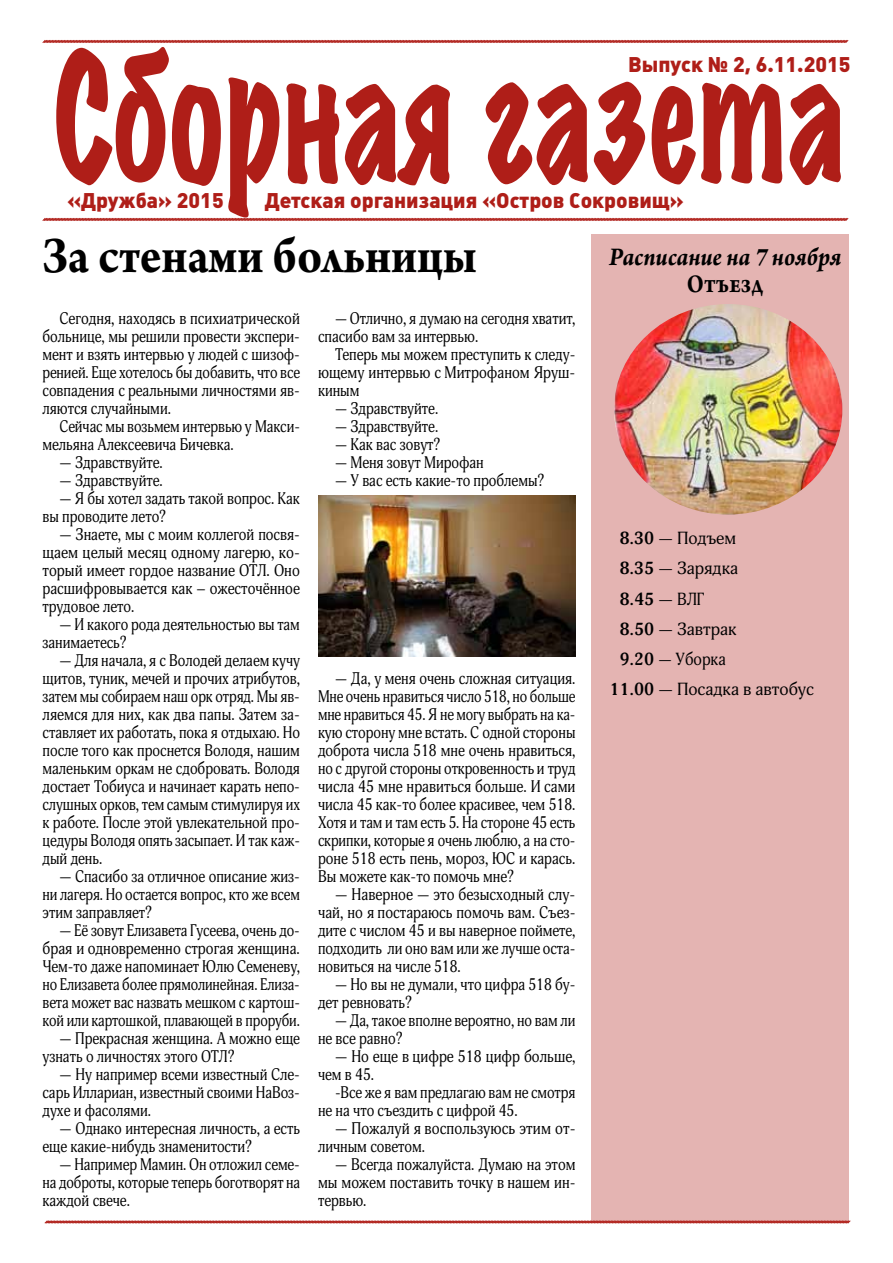
<style>
.page{position:relative;width:893px;height:1263px;background:#fff}
.page>*{position:absolute;margin:0;border:0;box-sizing:border-box;transform-origin:0 0}
.t1{font:expanded 160.5px "Marker Felt";color:#af1e18;scale:.67 1}
.t2{font:700 54px "Arno Pro";color:#000;scale:.9 1}
.t3{font:italic 700 27px "Arno Pro";letter-spacing:-.005em;color:#000;scale:.9 1}
.t4{font:700 27px "Arno Pro";color:#000;scale:.84 1}
.t5{font:900 21px "Plumb";color:#af1e18}
.t6{font:17.25px "Adonis";color:#000}
.t7{font:17.25px "Adonis";color:#000;scale:.92 1}
.t8{font:700 17.25px "Adonis";color:#000}
.t9{font:16.5px/18px "Adonis";color:#000;text-align:justify;scale:.87 1}
.t10{font:16.5px/18px "Adonis";color:#000;scale:.86 1}
.t11{font:16.5px/18px "Adonis";color:#000;text-align:justify;scale:.88 1}
.t12{font:16.5px/18px "Adonis";color:#000;text-align:justify;scale:.89 1}
.t13{font:16.5px/18px "Adonis";color:#000;scale:.9 1}
.s1{font-weight:700}
.s2{font-weight:400}
</style>
<div class="page">
<svg style="left:42px;top:40px;width:807px;height:3px;background:#be4944"></svg>
<svg style="left:42px;top:218px;width:807px;height:3px;background:#be4944"></svg>
<svg style="left:44px;top:1220px;width:807px;height:4px;background:#cb6e6b"></svg>
<div style="left:591px;top:235px;width:257px;height:986px;background:#e4b4b2"></div>
<img style="left:614px;top:304px;width:228px;height:210px">
<img style="left:319px;top:495px;width:256px;height:162px">
<h1 class="t1" style="left:54px;top:0;width:1183px">Сборная газета</h1>
<p class="t5" style="left:628px;top:52px;width:224px">Выпуск № 2, 6.11.2015</p>
<p class="t5" style="left:67px;top:189px;width:158px">«Дружба» 2015</p>
<p class="t5" style="left:265px;top:189px;width:421px">Детская организация «Остров Сокровищ»</p>
<h2 class="t2" style="left:43px;top:224px;width:484px">За стенами больницы</h2>
<h3 class="t3" style="left:609px;top:241px;width:259px">Расписание на 7 ноября</h3>
<h3 class="t4" style="left:687px;top:268px;width:93px">Отъезд</h3>
<p class="t11" style="left:43px;top:310px;width:294px;text-indent:17px">Сегодня, находясь в психиатрической больнице, мы решили провести экспери&shy;мент и взять интервью у людей с шизоф&shy;ренией. Еще хотелось бы добавить, что все совпадения с реальными личностями яв&shy;ляются случайными.</p>
<p class="t10" style="left:43px;top:418px;width:301px;text-indent:17px">Сейчас мы возьмем интервью у Макси&shy;мельяна Алексеевича Бичевка.</p>
<p class="t9" style="left:60px;top:454px;width:120px">— Здравствуйте.</p>
<p class="t9" style="left:60px;top:472px;width:120px">— Здравствуйте.</p>
<p class="t9" style="left:43px;top:490px;width:297px;text-indent:17px">— Я бы хотел задать такой вопрос. Как вы проводите лето?</p>
<p class="t9" style="left:43px;top:526px;width:297px;text-indent:17px">— Знаете, мы с моим коллегой посвя&shy;щаем целый месяц одному лагерю, ко&shy;торый имеет гордое название ОТЛ. Оно расшифровывается как – ожесточённое трудовое лето.</p>
<p class="t10" style="left:43px;top:616px;width:301px;text-indent:17px">— И какого рода деятельностью вы там занимаетесь?</p>
<p class="t9" style="left:43px;top:652px;width:298px;text-indent:17px">— Для начала, я с Володей делаем кучу щитов, туник, мечей и прочих атрибутов, затем мы собираем наш орк отряд. Мы яв&shy;ляемся для них, как два папы. Затем за&shy;ставляет их работать, пока я отдыхаю. Но после того как проснется Володя, нашим маленьким оркам не сдобровать. Володя достает Тобиуса и начинает карать непо&shy;слушных орков, тем самым стимулируя их к работе. После этой увлекательной про&shy;цедуры Володя опять засыпает. И так каж&shy;дый день.</p>
<p class="t9" style="left:43px;top:868px;width:297px;text-indent:17px">— Спасибо за отличное описание жиз&shy;ни лагеря. Но остается вопрос, кто же всем этим заправляет?</p>
<p class="t10" style="left:43px;top:922px;width:301px;text-align:justify;text-indent:17px">— Её зовут Елизавета Гусеева, очень до&shy;брая и одновременно строгая женщина.<br>Чем-то даже напоминает Юлю Семеневу, но Елизавета более прямолинейная. Елиза&shy;вета может вас назвать мешком с картош&shy;кой или картошкой, плавающей в проруби.</p>
<p class="t9" style="left:43px;top:1030px;width:297px;text-indent:17px">— Прекрасная женщина. А можно еще узнать о личностях этого ОТЛ?</p>
<p class="t9" style="left:43px;top:1066px;width:297px;text-indent:17px">— Ну например всеми известный Сле&shy;сарь Иллариан, известный своими НаВоз&shy;духе и фасолями.</p>
<p class="t9" style="left:43px;top:1120px;width:297px;text-indent:17px">— Однако интересная личность, а есть еще какие-нибудь знаменитости?</p>
<p class="t10" style="left:43px;top:1156px;width:301px;text-align:justify;text-indent:17px">— Например Мамин. Он отложил семе&shy;на доброты, которые теперь боготворят на каждой свече.</p>
<p class="t9" style="left:318px;top:310px;width:297px;text-indent:17px">— Отлично, я думаю на сегодня хватит, спасибо вам за интервью.</p>
<p class="t9" style="left:318px;top:346px;width:297px;text-indent:17px">Теперь мы можем преступить к следу&shy;ющему интервью с Митрофаном Яруш&shy;киным</p>
<p class="t9" style="left:335px;top:400px;width:120px">— Здравствуйте.</p>
<p class="t9" style="left:335px;top:418px;width:120px">— Здравствуйте.</p>
<p class="t9" style="left:335px;top:436px;width:123px">— Как вас зовут?</p>
<p class="t9" style="left:335px;top:454px;width:172px">— Меня зовут Мирофан</p>
<p class="t9" style="left:335px;top:472px;width:242px">— У вас есть какие-то проблемы?</p>
<p class="t9" style="left:318px;top:670px;width:297px;text-indent:17px">— Да, у меня очень сложная ситуация.<br>Мне очень нравиться число 518, но больше мне нравиться 45. Я не могу выбрать на ка&shy;кую сторону мне встать. С одной стороны доброта числа 518 мне очень нравиться, но с другой стороны откровенность и труд числа 45 мне нравиться больше. И сами числа 45 как-то более красивее, чем 518.<br>Хотя и там и там есть 5. На стороне 45 есть скрипки, которые я очень люблю, а на сто&shy;роне 518 есть пень, мороз, ЮС и карась.<br>Вы можете как-то помочь мне?</p>
<p class="t12" style="left:318px;top:886px;width:291px;text-indent:17px">— Наверное — это безысходный слу&shy;чай, но я постараюсь помочь вам. Съез&shy;дите с числом 45 и вы наверное поймете, подходить ли оно вам или же лучше оста&shy;новиться на числе 518.</p>
<p class="t9" style="left:318px;top:976px;width:297px;text-indent:17px">— Но вы не думали, что цифра 518 бу&shy;дет ревновать?</p>
<p class="t10" style="left:318px;top:1012px;width:301px;text-indent:17px">— Да, такое вполне вероятно, но вам ли не все равно?</p>
<p class="t11" style="left:318px;top:1048px;width:294px;text-indent:17px">— Но еще в цифре 518 цифр больше, чем в 45.</p>
<p class="t10" style="left:318px;top:1084px;width:301px;text-indent:17px">-Все же я вам предлагаю вам не смотря не на что съездить с цифрой 45.</p>
<p class="t13" style="left:318px;top:1120px;width:288px;text-indent:17px">— Пожалуй я воспользуюсь этим от&shy;личным советом.</p>
<p class="t11" style="left:318px;top:1156px;width:294px;text-indent:17px">— Всегда пожалуйста. Думаю на этом мы можем поставить точку в нашем ин&shy;тервью.</p>
<p class="t6" style="left:619px;top:528px;width:118px"><span class="s1">8.30</span> — Подъем</p>
<p class="t6" style="left:619px;top:558px;width:120px"><span class="s1">8.35</span> — Зарядка</p>
<p class="t8" style="left:619px;top:589px;width:86px">8.45 <span class="s2">— ВЛГ</span></p>
<p class="t6" style="left:619px;top:619px;width:119px"><span class="s1">8.50</span> — Завтрак</p>
<p class="t7" style="left:619px;top:649px;width:117px"><span class="s1">9.20</span> — Уборка</p>
<p class="t6" style="left:609px;top:679px;width:206px"><span class="s1">11.00</span> — Посадка в автобус</p>
</div>
